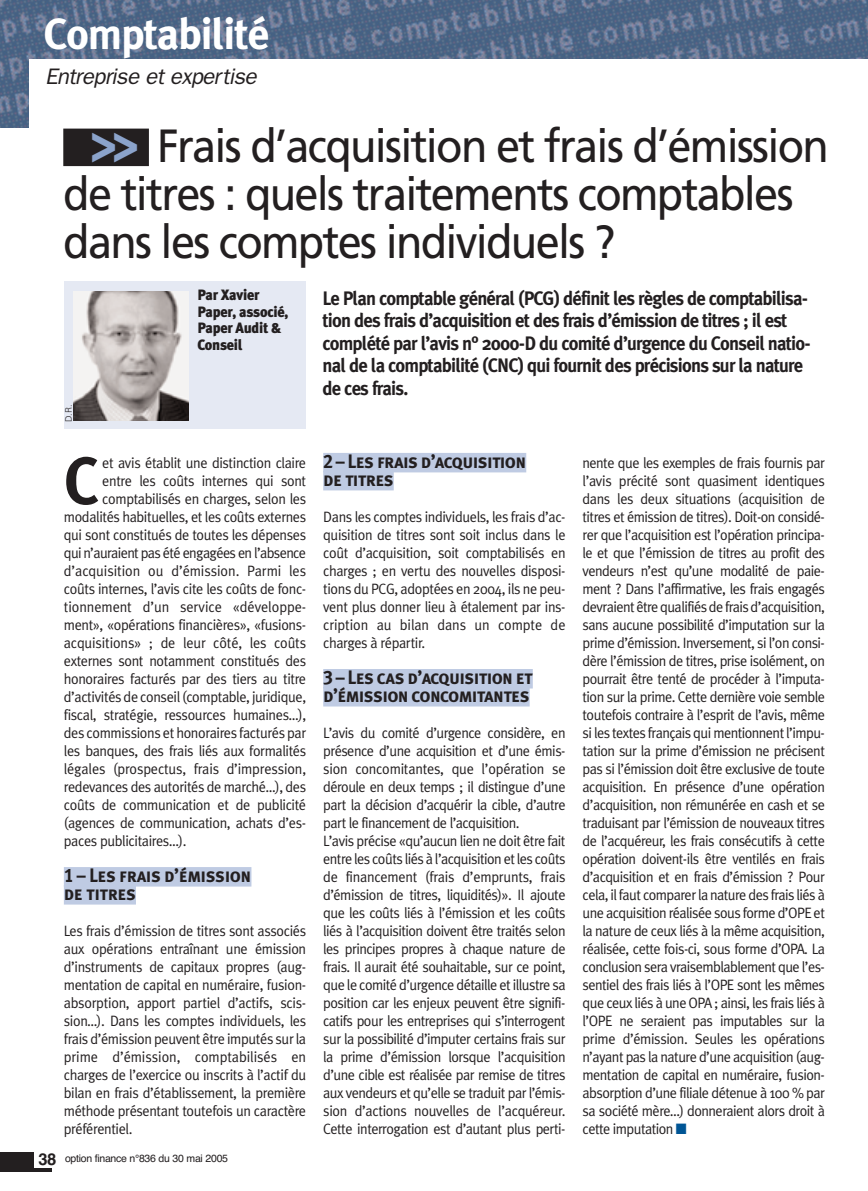
<style>
.page{position:relative;width:868px;height:1191px;background:#fff}
.page>*{position:absolute;margin:0;border:0;box-sizing:border-box;transform-origin:0 0}
.t1{font:700 66.9px "Meta Plus";color:#231f20;scale:.95 1}
.t2{font:46.5px/48px "Frutiger";letter-spacing:-.04em;color:#231f20;scale:.93 1}
.t3{font:700 43.5px "Meta Plus";letter-spacing:-.03em;color:#fff}
.t4{font:italic 22.5px "Franklin Gothic";color:#231f20}
.t5{font:700 19.5px/22.5px "Meta Plus";letter-spacing:-.045em;color:#231f20;scale:.95 1}
.t6{font:19.5px/18px "Meta Plus Bold Caps";letter-spacing:-.04em;color:#231f20;scale:.95 1}
.t7{font:15px/18px "Meta Plus Normal";letter-spacing:-.025em;color:#231f20;text-align:justify;scale:.95 1}
.t8{font:15px "Meta Plus Normal";letter-spacing:-.005em;color:#231f20;scale:.95 1}
.t9{font:900 15px/16.5px "Meta Plus";letter-spacing:-.015em;color:#231f20;scale:.95 1}
.t10{font:15px "Meta Plus Normal";letter-spacing:-.045em;color:#231f20;scale:.95 1}
.t11{font:10.5px "Helvetica";letter-spacing:-.03em;color:#231f20}
.t12{font:300 9px "Univers";color:#231f20}
.s1{font-weight:900;font-size:57px;color:#8ba3cb}
.s2{font-weight:700;font-size:16.5px}
.s3{color:#005595}
</style>
<div class="page">
<img style="left:0;top:0;width:867px;height:128px">
<div style="left:0;top:1152px;width:51px;height:19px;background:#231f20"></div>
<div style="left:34px;top:1150px;width:506px;height:17px;background:#fff"></div>
<div style="left:29px;top:59px;width:838px;height:171px;background:#fff"></div>
<div style="left:63px;top:129px;width:86px;height:37px;background:#231f20"></div>
<div style="left:64px;top:867px;width:187px;height:19px;background:#bfcbe3"></div>
<div style="left:64px;top:885px;width:72px;height:19px;background:#bfcbe3"></div>
<div style="left:323px;top:453px;width:203px;height:19px;background:#bfcbe3"></div>
<div style="left:323px;top:471px;width:70px;height:19px;background:#bfcbe3"></div>
<div style="left:323px;top:669px;width:209px;height:19px;background:#bfcbe3"></div>
<div style="left:323px;top:687px;width:206px;height:19px;background:#bfcbe3"></div>
<div style="left:64px;top:281px;width:241px;height:148px;background:#e5e9f3"></div>
<img style="left:73px;top:292px;width:115px;height:129px">
<h3 class="t3" style="left:43px;top:18px;width:228px">Comptabilité</h3>
<h3 class="t4" style="left:45px;top:69px;width:217px">Entreprise et expertise</h3>
<h2 class="t2" style="left:63px;top:125px;width:824px;text-indent:27px"><span class="s1">&gt;&gt;</span> Frais d’acquisition et frais d’émission de titres : quels traitements comptables dans les comptes individuels ?</h2>
<p class="t5" style="left:322px;top:289px;width:515px">Le Plan comptable général (PCG) définit les règles de comptabilisa&shy;tion des frais d’acquisition et des frais d’émission de titres ; il est complété par l’avis n° 2000-D du comité d’urgence du Conseil natio&shy;nal de la comptabilité (CNC) qui fournit des précisions sur la nature de ces frais.</p>
<p class="t9" style="left:197px;top:288px;width:97px">Par Xavier<br>Paper, associé,<br>Paper Audit &amp;<br>Conseil</p>
<p class="t12" style="left:65px;top:422px;width:19px;rotate:-90deg">D.R.</p>
<h1 class="t1" style="left:64px;top:458px;width:38px">C</h1>
<p class="t7" style="left:102px;top:455px;width:216px">et avis établit une distinction claire</p>
<p class="t7" style="left:102px;top:473px;width:216px">entre les coûts internes qui sont</p>
<p class="t7" style="left:102px;top:491px;width:216px">comptabilisés en charges, selon les</p>
<p class="t7" style="left:64px;top:509px;width:256px">modalités habituelles, et les coûts externes</p>
<p class="t7" style="left:64px;top:527px;width:256px">qui sont constitués de toutes les dépenses</p>
<p class="t10" style="left:64px;top:547px;width:256px">qui n’auraient pas été engagées en l’absence</p>
<p class="t8" style="left:64px;top:565px;width:256px">d’acquisition ou d’émission. Parmi les</p>
<p class="t7" style="left:64px;top:581px;width:256px">coûts internes, l’avis cite les coûts de fonc-</p>
<p class="t8" style="left:64px;top:601px;width:256px">tionnement d’un service «développe-</p>
<p class="t7" style="left:64px;top:617px;width:256px">ment», «opérations financières», «fusions-</p>
<p class="t7" style="left:64px;top:635px;width:256px">acquisitions» ; de leur côté, les coûts</p>
<p class="t7" style="left:64px;top:653px;width:256px">externes sont notamment constitués des</p>
<p class="t7" style="left:64px;top:671px;width:256px">honoraires facturés par des tiers au titre</p>
<p class="t7" style="left:64px;top:689px;width:256px">d’activités de conseil (comptable, juridique,</p>
<p class="t7" style="left:64px;top:707px;width:256px">fiscal, stratégie, ressources humaines…),</p>
<p class="t7" style="left:64px;top:725px;width:256px">des commissions et honoraires facturés par</p>
<p class="t7" style="left:64px;top:743px;width:256px">les banques, des frais liés aux formalités</p>
<p class="t7" style="left:64px;top:761px;width:256px">légales (prospectus, frais d’impression,</p>
<p class="t7" style="left:64px;top:779px;width:256px">redevances des autorités de marché…), des</p>
<p class="t7" style="left:64px;top:797px;width:256px">coûts de communication et de publicité</p>
<p class="t7" style="left:64px;top:815px;width:256px">(agences de communication, achats d’es-</p>
<p class="t7" style="left:64px;top:833px;width:130px">paces publicitaires…).</p>
<h3 class="t6" style="left:64px;top:866px;width:199px">1 – Les frais d’émission de titres</h3>
<p class="t7" style="left:64px;top:923px;width:256px">Les frais d’émission de titres sont associés aux opérations entraînant une émission d’instruments de capitaux propres (aug&shy;mentation de capital en numéraire, fusion&shy;absorption, apport partiel d’actifs, scis&shy;sion…). Dans les comptes individuels, les frais d’émission peuvent être imputés sur la prime d’émission, comptabilisés en charges de l’exercice ou inscrits à l’actif du bilan en frais d’établissement, la première méthode présentant toutefois un caractère préférentiel.</p>
<p class="t11" style="left:38px;top:1154px;width:191px"><span class="s2">38</span> option finance n°836 du 30 mai 2005</p>
<h3 class="t6" style="left:323px;top:452px;width:215px">2 – Les frais d’acquisition de titres</h3>
<p class="t7" style="left:323px;top:509px;width:256px">Dans les comptes individuels, les frais d’ac&shy;quisition de titres sont soit inclus dans le coût d’acquisition, soit comptabilisés en charges ; en vertu des nouvelles disposi&shy;tions du PCG, adoptées en 2004, ils ne peu&shy;vent plus donner lieu à étalement par ins&shy;cription au bilan dans un compte de charges à répartir.</p>
<h3 class="t6" style="left:323px;top:668px;width:222px">3 – Les cas d’acquisition et d’émission concomitantes</h3>
<p class="t7" style="left:323px;top:725px;width:256px;text-align:left">L’avis du comité d’urgence considère, en présence d’une acquisition et d’une émis&shy;sion concomitantes, que l’opération se déroule en deux temps ; il distingue d’une part la décision d’acquérir la cible, d’autre part le financement de l’acquisition.<br>L’avis précise «qu’aucun lien ne doit être fait entre les coûts liés à l’acquisition et les coûts de financement (frais d’emprunts, frais d’émission de titres, liquidités)». Il ajoute que les coûts liés à l’émission et les coûts liés à l’acquisition doivent être traités selon les principes propres à chaque nature de frais. Il aurait été souhaitable, sur ce point, que le comité d’urgence détaille et illustre sa position car les enjeux peuvent être signifi&shy;catifs pour les entreprises qui s’interrogent sur la possibilité d’imputer certains frais sur la prime d’émission lorsque l’acquisition d’une cible est réalisée par remise de titres aux vendeurs et qu’elle se traduit par l’émis&shy;sion d’actions nouvelles de l’acquéreur.<br>Cette interrogation est d’autant plus perti-</p>
<p class="t7" style="left:582px;top:455px;width:256px">nente que les exemples de frais fournis par l’avis précité sont quasiment identiques dans les deux situations (acquisition de titres et émission de titres). Doit-on considé&shy;rer que l’acquisition est l’opération principa&shy;le et que l’émission de titres au profit des vendeurs n’est qu’une modalité de paie&shy;ment ? Dans l’affirmative, les frais engagés devraient être qualifiés de frais d’acquisition, sans aucune possibilité d’imputation sur la prime d’émission. Inversement, si l’on consi&shy;dère l’émission de titres, prise isolément, on pourrait être tenté de procéder à l’imputa&shy;tion sur la prime. Cette dernière voie semble toutefois contraire à l’esprit de l’avis, même si les textes français qui mentionnent l’impu&shy;tation sur la prime d’émission ne précisent pas si l’émission doit être exclusive de toute acquisition. En présence d’une opération d’acquisition, non rémunérée en cash et se traduisant par l’émission de nouveaux titres de l’acquéreur, les frais consécutifs à cette opération doivent-ils être ventilés en frais d’acquisition et en frais d’émission ? Pour cela, il faut comparer la nature des frais liés à une acquisition réalisée sous forme d’OPE et la nature de ceux liés à la même acquisition, réalisée, cette fois-ci, sous forme d’OPA. La conclusion sera vraisemblablement que l’es&shy;sentiel des frais liés à l’OPE sont les mêmes que ceux liés à une OPA ; ainsi, les frais liés à l’OPE ne seraient pas imputables sur la prime d’émission. Seules les opérations n’ayant pas la nature d’une acquisition (aug&shy;mentation de capital en numéraire, fusion&shy;absorption d’une filiale détenue à 100 % par sa société mère…) donneraient alors droit à cette imputation <span class="s3">■</span></p>
</div>
